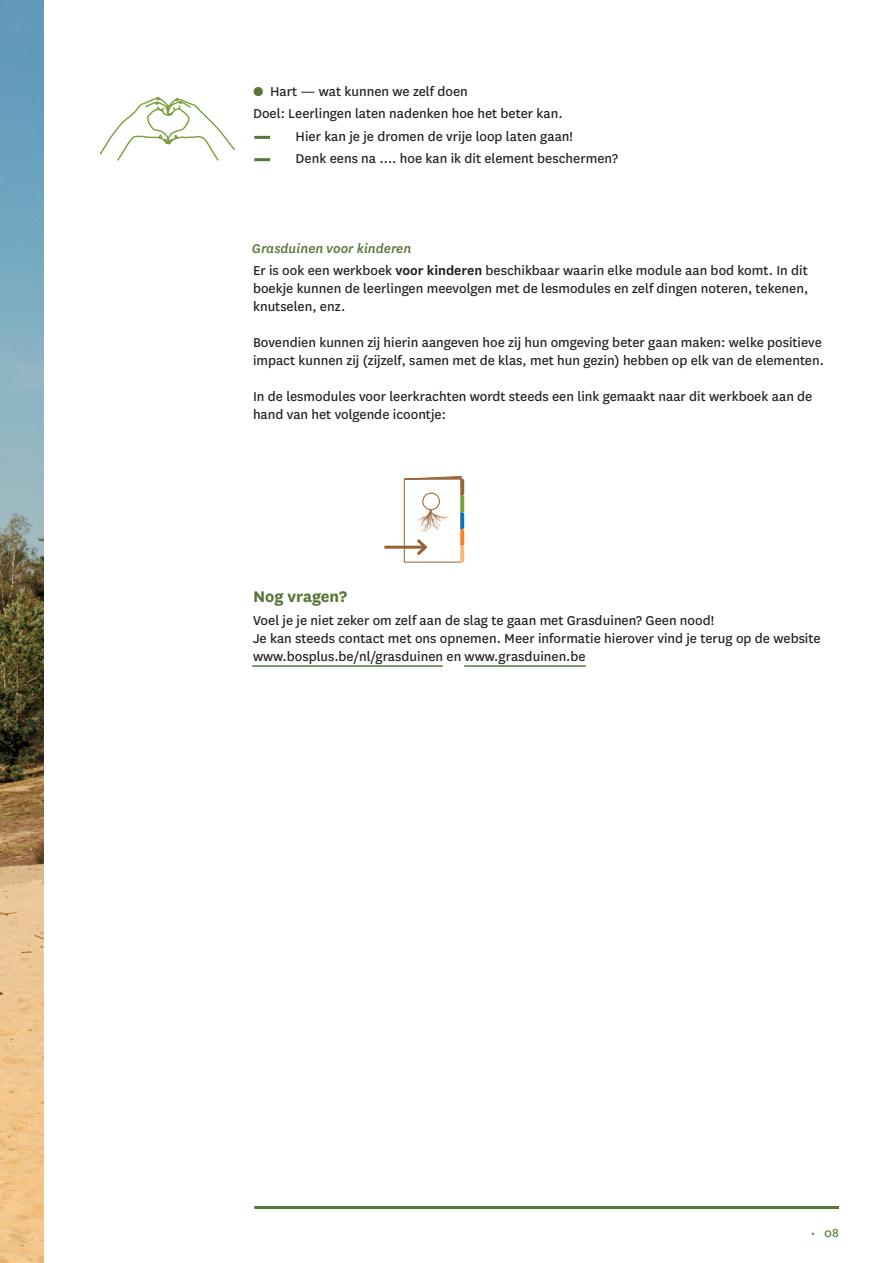
<style>
.page{position:relative;width:893px;height:1263px;background:#fff}
.page>*{position:absolute;margin:0;border:0;box-sizing:border-box;transform-origin:0 0}
.t1{font:700 18px "National";color:#577737}
.t2{font:15px/18px "National";color:#231f20}
.t3{font:italic 500 14.85px "National";color:#577737}
.t4{font:13.5px "National";color:#577737}
.s1{color:#577737}
.s2{font-weight:600}
</style>
<div class="page">
<img style="left:0;top:0;width:43px;height:1263px">
<hr style="left:252px;top:665px;width:191px;height:2px;background:#577737">
<hr style="left:464px;top:665px;width:122px;height:2px;background:#577737">
<svg style="left:99px;top:97px;width:136px;height:64px"></svg>
<hr style="left:384px;top:546px;width:41px;height:3px;background:#996233">
<svg style="left:404px;top:476px;width:60px;height:86px"></svg>
<hr style="left:254px;top:136px;width:16px;height:3px;background:#577737">
<hr style="left:254px;top:158px;width:16px;height:3px;background:#577737">
<hr style="left:254px;top:1206px;width:585px;height:3px;background:#577737">
<p class="t2" style="left:253px;top:81px;width:216px"><span class="s1">●</span> Hart — wat kunnen we zelf doen</p>
<p class="t2" style="left:253px;top:104px;width:311px">Doel: Leerlingen laten nadenken hoe het beter kan.</p>
<p class="t2" style="left:296px;top:126px;width:279px">Hier kan je je dromen de vrije loop laten gaan!</p>
<p class="t2" style="left:296px;top:149px;width:324px">Denk eens na …. hoe kan ik dit element beschermen?</p>
<p class="t3" style="left:252px;top:239px;width:161px">Grasduinen voor kinderen</p>
<p class="t2" style="left:253px;top:261px;width:557px;text-align:justify">Er is ook een werkboek <span class="s2">voor kinderen</span> beschikbaar waarin elke module aan bod komt. In dit boekje kunnen de leerlingen meevolgen met de lesmodules en zelf dingen noteren, tekenen, knutselen, enz.</p>
<p class="t2" style="left:253px;top:333px;width:573px">Bovendien kunnen zij hierin aangeven hoe zij hun omgeving beter gaan maken: welke positieve impact kunnen zij (zijzelf, samen met de klas, met hun gezin) hebben op elk van de elementen.</p>
<p class="t2" style="left:253px;top:387px;width:561px">In de lesmodules voor leerkrachten wordt steeds een link gemaakt naar dit werkboek aan de hand van het volgende icoontje:</p>
<p class="t1" style="left:253px;top:584px;width:95px">Nog vragen?</p>
<p class="t2" style="left:253px;top:611px;width:569px">Voel je je niet zeker om zelf aan de slag te gaan met Grasduinen? Geen nood!<br>Je kan steeds contact met ons opnemen. Meer informatie hierover vind je terug op de website www.bosplus.be/nl/grasduinen en www.grasduinen.be</p>
<p class="t4" style="left:811px;top:1224px;width:30px">• 08</p>
</div>
